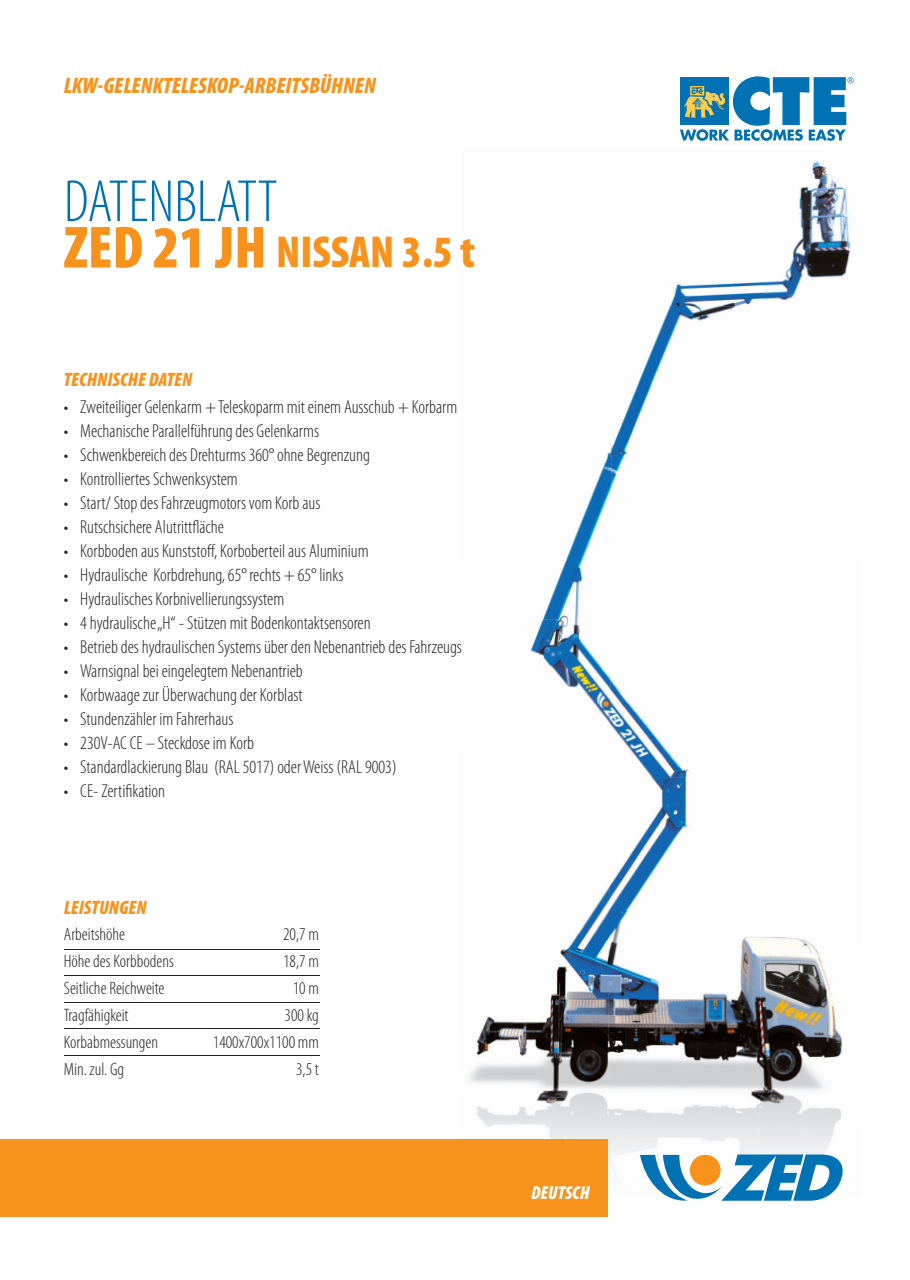
<style>
.page{position:relative;width:910px;height:1280px;background:#fff}
.page>*{position:absolute;margin:0;border:0;box-sizing:border-box;transform-origin:0 0}
.t1{font:300 condensed 60px "Myriad Pro";color:#0072b4}
.t2{font:900 condensed 45px "Myriad Pro";color:#f7931d}
.t3{font:italic 900 condensed 22.5px "Myriad Pro";color:#f7931d}
.t4{font:italic 900 condensed 19.5px "Myriad Pro";color:#f7931d}
.t5{font:300 condensed 18.75px "Myriad Pro";color:#231f20}
.t6{font:italic 900 condensed 18.75px "Myriad Pro";color:#fff}
.t7{font:300 condensed 18px/27px "Myriad Pro";color:#231f20;text-align:right}
.s1{font-size:60px}
</style>
<div class="page">
<img style="left:670px;top:282px;width:92px;height:23px">
<img style="left:762px;top:161px;width:89px;height:140px">
<img style="left:605px;top:305px;width:135px;height:158px">
<img style="left:530px;top:462px;width:82px;height:262px">
<img style="left:610px;top:463px;width:79px;height:313px">
<img style="left:760px;top:937px;width:83px;height:217px">
<img style="left:578px;top:776px;width:110px;height:157px">
<img style="left:469px;top:933px;width:292px;height:159px">
<img style="left:469px;top:1090px;width:291px;height:73px">
<svg style="left:680px;top:76px;width:174px;height:65px"></svg>
<div style="left:0;top:1139px;width:608px;height:77px;background:#f7931d"></div>
<svg style="left:640px;top:1154px;width:203px;height:47px"></svg>
<hr style="left:65px;top:949px;width:255px;height:1px;background:#231f20">
<hr style="left:65px;top:976px;width:255px;height:1px;background:#231f20">
<hr style="left:65px;top:1002px;width:255px;height:1px;background:#231f20">
<hr style="left:65px;top:1029px;width:255px;height:1px;background:#231f20">
<hr style="left:65px;top:1055px;width:255px;height:1px;background:#231f20">
<p class="t3" style="left:64px;top:77px;width:314px">LKW-GELENKTELESKOP-ARBEITSBÜHNEN</p>
<h1 class="t1" style="left:64px;top:178px;width:215px">DATENBLATT</h1>
<h2 class="t2" style="left:64px;top:235px;width:413px"><span class="s1">ZED 21 JH</span> NISSAN 3.5 t</h2>
<p class="t4" style="left:64px;top:372px;width:130px">TECHNISCHE DATEN</p>
<p class="t5" style="left:64px;top:399px;width:395px">• Zweiteiliger Gelenkarm + Teleskoparm mit einem Ausschub + Korbarm</p>
<p class="t5" style="left:64px;top:423px;width:257px">• Mechanische Parallelführung des Gelenkarms</p>
<p class="t5" style="left:64px;top:447px;width:308px">• Schwenkbereich des Drehturms 360° ohne Begrenzung</p>
<p class="t5" style="left:64px;top:471px;width:176px">• Kontrolliertes Schwenksystem</p>
<p class="t5" style="left:64px;top:495px;width:258px">• Start/ Stop des Fahrzeugmotors vom Korb aus</p>
<p class="t5" style="left:64px;top:519px;width:162px">• Rutschsichere Alutrittfläche</p>
<p class="t5" style="left:64px;top:543px;width:306px">• Korbboden aus Kunststoff, Korboberteil aus Aluminium</p>
<p class="t5" style="left:64px;top:567px;width:281px">• Hydraulische Korbdrehung, 65° rechts + 65° links</p>
<p class="t5" style="left:64px;top:591px;width:222px">• Hydraulisches Korbnivellierungssystem</p>
<p class="t5" style="left:64px;top:615px;width:308px">• 4 hydraulische „H“ - Stützen mit Bodenkontaktsensoren</p>
<p class="t5" style="left:64px;top:639px;width:400px">• Betrieb des hydraulischen Systems über den Nebenantrieb des Fahrzeugs</p>
<p class="t5" style="left:64px;top:663px;width:240px">• Warnsignal bei eingelegtem Nebenantrieb</p>
<p class="t5" style="left:64px;top:687px;width:240px">• Korbwaage zur Überwachung der Korblast</p>
<p class="t5" style="left:64px;top:711px;width:171px">• Stundenzähler im Fahrerhaus</p>
<p class="t5" style="left:64px;top:735px;width:192px">• 230V-AC CE – Steckdose im Korb</p>
<p class="t5" style="left:64px;top:759px;width:334px">• Standardlackierung Blau (RAL 5017) oder Weiss (RAL 9003)</p>
<p class="t5" style="left:64px;top:783px;width:103px">• CE- Zertifikation</p>
<p class="t4" style="left:64px;top:899px;width:84px">LEISTUNGEN</p>
<p class="t7" style="left:64px;top:921px;width:112px;text-align:left">Arbeitshöhe<br>Höhe des Korbbodens<br>Seitliche Reichweite<br>Tragfähigkeit<br>Korbabmessungen<br>Min. zul. Gg</p>
<p class="t7" style="left:213px;top:921px;width:108px">20,7 m<br>18,7 m<br>10 m<br>300 kg<br>1400x700x1100 mm<br>3,5 t</p>
<p class="t6" style="left:531px;top:1186px;width:60px">DEUTSCH</p>
</div>
